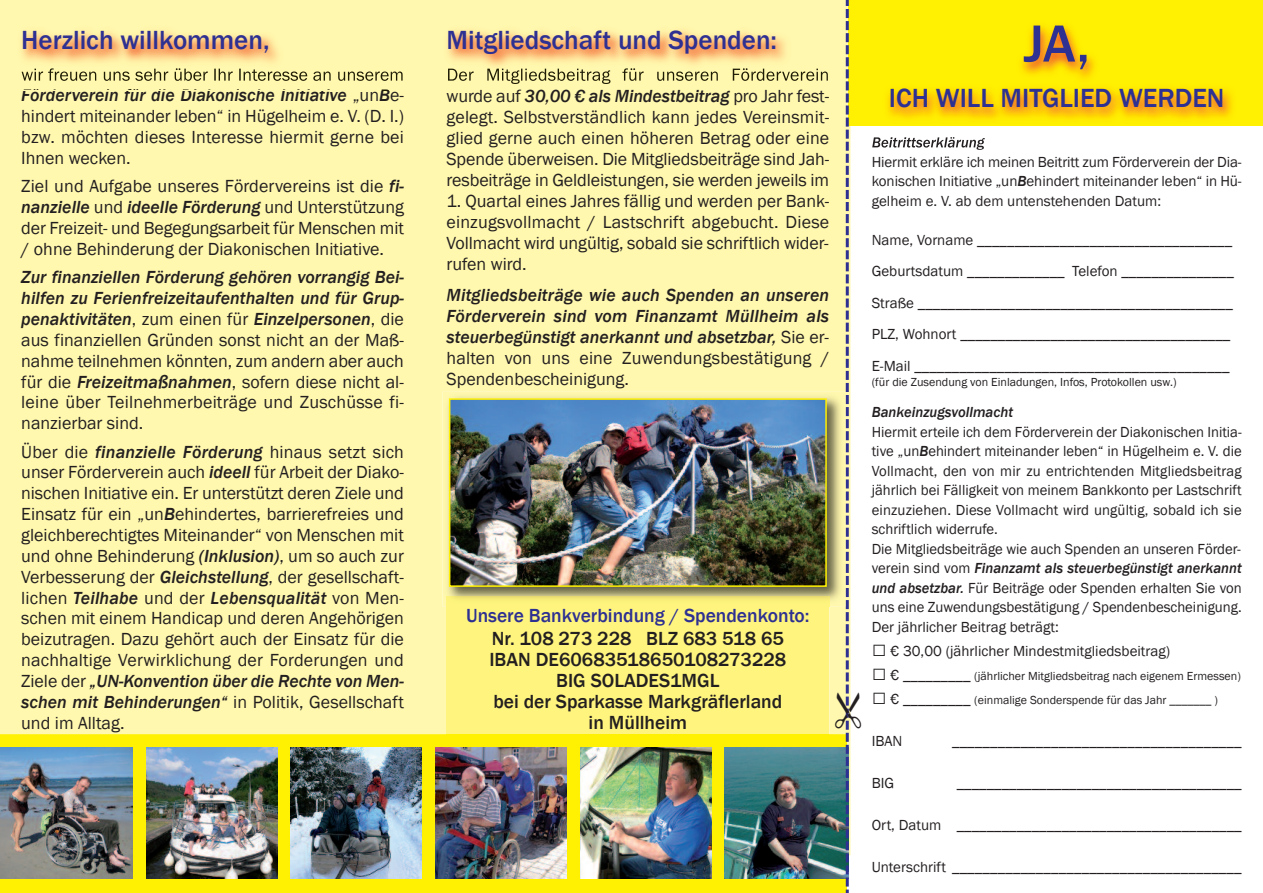
<style>
.page{position:relative;width:1263px;height:893px;background:#fff}
.page>*{position:absolute;margin:0;border:0;box-sizing:border-box;transform-origin:0 0}
.t1{font:500 54px "Franklin Gothic";color:#2e3092}
.t2{font:500 27px "Franklin Gothic";color:#2e3092}
.t3{font:500 19.5px/21px "Franklin Gothic";color:#231f20;text-align:center}
.t4{font:500 19.5px "Franklin Gothic";color:#2e3092}
.t5{font:18px/20.9px "Franklin Gothic";color:#231f20;text-align:justify}
.t6{font:italic 500 18px/21px "Franklin Gothic";color:#231f20;text-align:justify}
.t7{font:15px/19.5px "Franklin Gothic";color:#231f20}
.t8{font:italic 500 15px "Franklin Gothic";color:#231f20}
.t9{font:12px/24px "Franklin Gothic";color:#231f20}
.s1{font-weight:500;font-style:italic}
.s2{font-weight:400;font-style:normal}
.s3{font-size:15px}
</style>
<div class="page">
<div style="left:0;top:734px;width:847px;height:159px;background:#fff101"></div>
<div style="left:0;top:0;width:835px;height:734px;background:#fff8ae"></div>
<svg style="left:0;top:734px;width:835px;height:121px"></svg>
<div style="left:848px;top:0;width:415px;height:125px;background:#fff101"></div>
<img style="left:12px;top:20px;width:414px;height:70px">
<img style="left:22px;top:68px;width:118px;height:13px">
<img style="left:23px;top:89px;width:94px;height:1px">
<img style="left:437px;top:19px;width:398px;height:69px">
<img style="left:448px;top:69px;width:98px;height:15px">
<div style="left:446px;top:606px;width:383px;height:128px;background:#fff57e"></div>
<div style="left:446px;top:734px;width:383px;height:11px;background:#fff101"></div>
<img style="left:0;top:748px;width:133px;height:131px">
<img style="left:146px;top:748px;width:131px;height:130px">
<img style="left:291px;top:748px;width:131px;height:131px">
<img style="left:435px;top:748px;width:132px;height:131px">
<img style="left:580px;top:748px;width:131px;height:131px">
<img style="left:724px;top:748px;width:111px;height:131px">
<img style="left:862px;top:25px;width:401px;height:124px">
<img style="left:872px;top:137px;width:71px;height:11px">
<img style="left:442px;top:392px;width:393px;height:214px">
<img style="left:446px;top:596px;width:383px;height:10px">
<img style="left:452px;top:401px;width:372px;height:183px">
<div style="left:449px;top:398px;width:378px;height:189px;border:2px solid #fff101"></div>
<svg style="left:835px;top:0;width:26px;height:893px"></svg>
<h2 class="t2" style="left:21px;top:24px;width:250px">Herzlich willkommen,</h2>
<h2 class="t2" style="left:446px;top:24px;width:332px">Mitgliedschaft und Spenden:</h2>
<p class="t5" style="left:21px;top:85px;width:384px"><span class="s1">Förderverein für die Diakonische Initiative</span> „un<span class="s1">B</span>e&shy;hindert miteinander leben“ in Hügelheim e. V. (D. I.) bzw. möchten dieses Interesse hiermit gerne bei Ihnen wecken.</p>
<p class="t5" style="left:21px;top:176px;width:384px">Ziel und Aufgabe unseres Fördervereins ist die <span class="s1">fi&shy;nanzielle</span> und <span class="s1">ideelle Förderung</span> und Unterstützung der Freizeit- und Begegungsarbeit für Menschen mit / ohne Behinderung der Diakonischen Initiative.</p>
<p class="t5" style="left:21px;top:267px;width:384px"><span class="s1">Zur finanziellen Förderung gehören vorrangig Bei&shy;hilfen zu Ferienfreizeitaufenthalten und für Grup&shy;penaktivitäten</span>, zum einen für <span class="s1">Einzelpersonen</span>, die aus finanziellen Gründen sonst nicht an der Maß&shy;nahme teilnehmen könnten, zum andern aber auch für die <span class="s1">Freizeitmaßnahmen</span>, sofern diese nicht al&shy;leine über Teilnehmerbeiträge und Zuschüsse fi&shy;nanzierbar sind.</p>
<p class="t5" style="left:21px;top:441px;width:384px">Über die <span class="s1">finanzielle Förderung</span> hinaus setzt sich unser Förderverein auch <span class="s1">ideell</span> für Arbeit der Diako&shy;nischen Initiative ein. Er unterstützt deren Ziele und Einsatz für ein „un<span class="s1">B</span>ehindertes, barrierefreies und gleichberechtigtes Miteinander“ von Menschen mit und ohne Behinderung <span class="s1">(Inklusion)</span>, um so auch zur Verbesserung der <span class="s1">Gleichstellung</span>, der gesellschaft&shy;lichen <span class="s1">Teilhabe</span> und der <span class="s1">Lebensqualität</span> von Men&shy;schen mit einem Handicap und deren Angehörigen beizutragen. Dazu gehört auch der Einsatz für die nachhaltige Verwirklichung der Forderungen und Ziele der <span class="s1">„UN-Konvention über die Rechte von Men&shy;schen mit Behinderungen“</span> in Politik, Gesellschaft und im Alltag.</p>
<p class="t5" style="left:446px;top:85px;width:384px">wurde auf <span class="s1">30,00 € als Mindestbeitrag</span> pro Jahr fest&shy;gelegt. Selbstverständlich kann jedes Vereinsmit&shy;glied gerne auch einen höheren Betrag oder eine Spende überweisen. Die Mitgliedsbeiträge sind Jah&shy;resbeiträge in Geldleistungen, sie werden jeweils im</p>
<p class="t5" style="left:446px;top:190px;width:384px">1. Quartal eines Jahres fällig und werden per Bank&shy;einzugsvollmacht / Lastschrift abgebucht. Diese Vollmacht wird ungültig, sobald sie schriftlich wider&shy;rufen wird.</p>
<p class="t6" style="left:446px;top:284px;width:384px">Mitgliedsbeiträge wie auch Spenden an unseren Förderverein sind vom Finanzamt Müllheim als steuerbegünstigt anerkannt und absetzbar, <span class="s2">Sie er&shy;halten von uns eine Zuwendungsbestätigung / Spendenbescheinigung.</span></p>
<p class="t4" style="left:466px;top:605px;width:345px">Unsere Bankverbindung / Spendenkonto:</p>
<p class="t3" style="left:489px;top:628px;width:298px">Nr. 108 273 228 BLZ 683 518 65<br>IBAN DE60683518650108273228<br>BIG SOLADES1MGL<br>bei der Sparkasse Markgräflerland in Müllheim</p>
<h1 class="t1" style="left:1024px;top:12px;width:67px">JA,</h1>
<h2 class="t2" style="left:889px;top:83px;width:337px">ICH WILL MITGLIED WERDEN</h2>
<p class="t7" style="left:872px;top:152px;width:371px;text-align:justify">Hiermit erkläre ich meinen Beitritt zum Förderverein der Dia&shy;konischen Initiative „un<span class="s1">B</span>ehindert miteinander leben“ in Hü&shy;gelheim e. V. ab dem untenstehenden Datum:</p>
<p class="t7" style="left:872px;top:224px;width:364px;line-height:31.5px">Name, Vorname __________________________________ Geburtsdatum _____________ Telefon _______________ Straße __________________________________________ PLZ, Wohnort ____________________________________ E-Mail __________________________________________</p>
<p class="t9" style="left:872px;top:370px;width:306px">(für die Zusendung von Einladungen, Infos, Protokollen usw.)</p>
<p class="t8" style="left:872px;top:404px;width:143px">Bankeinzugsvollmacht</p>
<p class="t7" style="left:872px;top:422px;width:371px">Hiermit erteile ich dem Förderverein der Diakonischen Initia&shy;tive „un<span class="s1">B</span>ehindert miteinander leben“ in Hügelheim e. V. die Vollmacht, den von mir zu entrichtenden Mitgliedsbeitrag jährlich bei Fälligkeit von meinem Bankkonto per Lastschrift einzuziehen. Diese Vollmacht wird ungültig, sobald ich sie schriftlich widerrufe.<br>Die Mitgliedsbeiträge wie auch Spenden an unseren Förder&shy;verein sind vom <span class="s1">Finanzamt als steuerbegünstigt anerkannt und absetzbar.</span> Für Beiträge oder Spenden erhalten Sie von uns eine Zuwendungsbestätigung / Spendenbescheinigung.<br>Der jährlicher Beitrag beträgt:</p>
<p class="t7" style="left:890px;top:641px;width:281px">€ 30,00 (jährlicher Mindestmitgliedsbeitrag)</p>
<p class="t9" style="left:890px;top:664px;width:352px"><span class="s3">€ _________</span> (jährlicher Mitgliedsbeitrag nach eigenem Ermessen) <span class="s3">€ _________</span> (einmalige Sonderspende für das Jahr _______ )</p>
<p class="t7" style="left:872px;top:731px;width:32px">IBAN</p>
<p class="t7" style="left:952px;top:731px;width:291px">______________________________________</p>
<p class="t7" style="left:872px;top:773px;width:24px">BIG</p>
<p class="t7" style="left:957px;top:773px;width:286px">______________________________________</p>
<p class="t7" style="left:872px;top:815px;width:371px">Ort, Datum ______________________________________</p>
<p class="t7" style="left:872px;top:857px;width:371px">Unterschrift ______________________________________</p>
</div>
